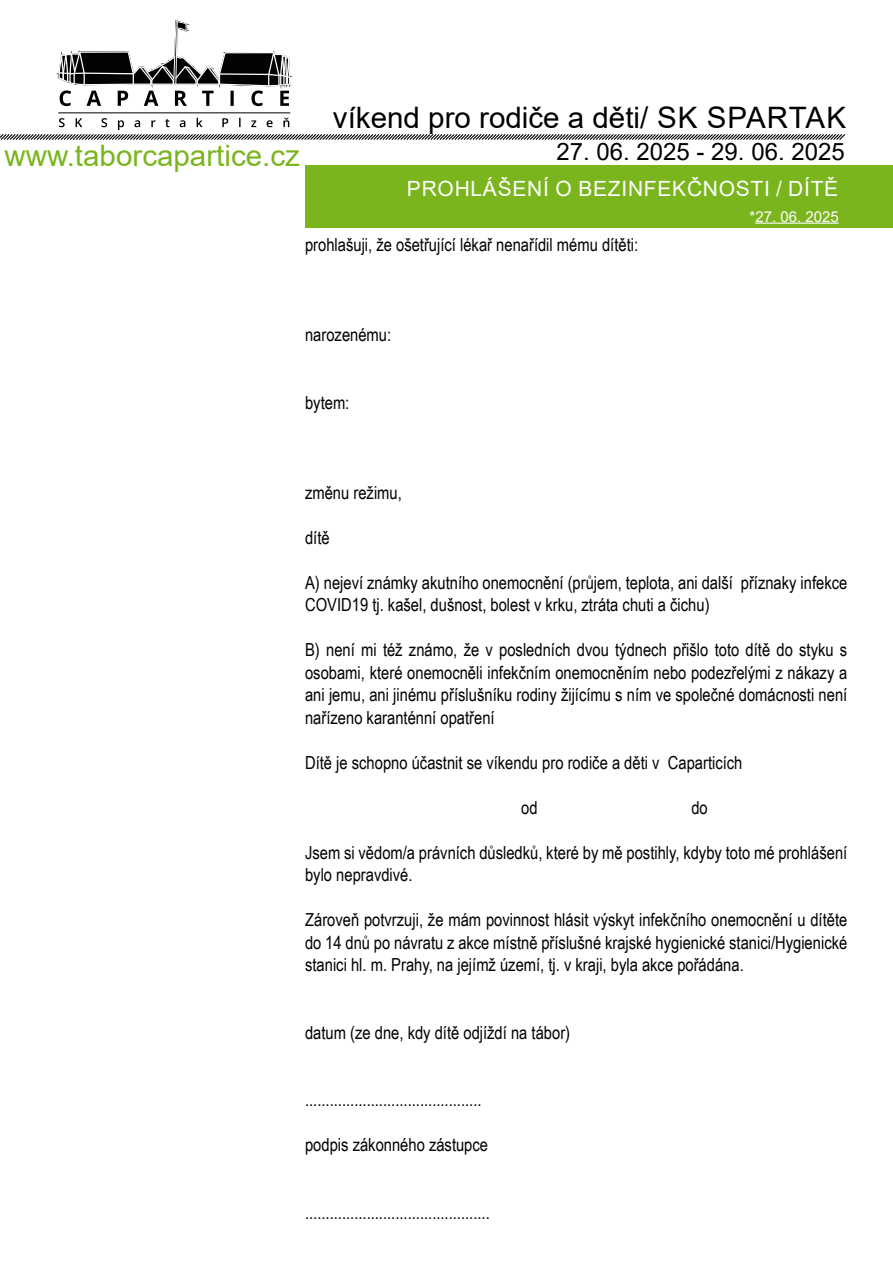
<style>
.page{position:relative;width:893px;height:1263px;background:#fff}
.page>*{position:absolute;margin:0;border:0;box-sizing:border-box;transform-origin:0 0}
.t1{font:29.55px "Arial";color:#000}
.t2{font:29.55px "Arial";color:#7ab51d}
.t3{font:24px "Arial";color:#000}
.t4{font:21px "Arial";letter-spacing:.035em;color:#fff}
.t5{font:18px/22.5px "Arial Narrow";color:#000}
.t6{font:15px "Arial";color:#fff}
</style>
<div class="page">
<div style="left:305px;top:166px;width:588px;height:62px;background:#7ab51d"></div>
<svg style="left:0;top:118px;width:846px;height:22px"></svg>
<hr style="left:58px;top:112px;width:232px;height:1px;background:#000">
<svg style="left:58px;top:20px;width:232px;height:86px"></svg>
<hr style="left:755px;top:223px;width:84px;height:1px;background:#fff">
<h1 class="t1" style="left:333px;top:97px;width:515px">víkend pro rodiče a děti/ SK SPARTAK</h1>
<h1 class="t2" style="left:4px;top:135px;width:297px">www.taborcapartice.cz</h1>
<h2 class="t3" style="left:556px;top:135px;width:290px">27. 06. 2025 - 29. 06. 2025</h2>
<p class="t4" style="left:407px;top:174px;width:433px">PROHLÁŠENÍ O BEZINFEKČNOSTI / DÍTĚ</p>
<p class="t6" style="left:749px;top:206px;width:91px">*27. 06. 2025</p>
<p class="t5" style="left:305px;top:233px;width:335px">prohlašuji, že ošetřující lékař nenařídil mému dítěti:</p>
<p class="t5" style="left:305px;top:323px;width:88px">narozenému:</p>
<p class="t5" style="left:305px;top:391px;width:46px">bytem:</p>
<p class="t5" style="left:305px;top:481px;width:98px">změnu režimu,</p>
<p class="t5" style="left:305px;top:526px;width:26px">dítě</p>
<p class="t5" style="left:305px;top:571px;width:544px">A) nejeví známky akutního onemocnění (průjem, teplota, ani další příznaky infekce<br>COVID19 tj. kašel, dušnost, bolest v krku, ztráta chuti a čichu)</p>
<p class="t5" style="left:305px;top:638px;width:544px;text-align:justify">B) není mi též známo, že v posledních dvou týdnech přišlo toto dítě do styku s osobami, které onemocněli infekčním onemocněním nebo podezřelými z nákazy a ani jemu, ani jinému příslušníku rodiny žijícímu s ním ve společné domácnosti není nařízeno karanténní opatření</p>
<p class="t5" style="left:305px;top:751px;width:439px">Dítě je schopno účastnit se víkendu pro rodiče a děti v Caparticích</p>
<p class="t5" style="left:521px;top:796px;width:18px">od</p>
<p class="t5" style="left:691px;top:796px;width:18px">do</p>
<p class="t5" style="left:305px;top:841px;width:544px">Jsem si vědom/a právních důsledků, které by mě postihly, kdyby toto mé prohlášení bylo nepravdivé.</p>
<p class="t5" style="left:305px;top:908px;width:544px;text-align:justify">Zároveň potvrzuji, že mám povinnost hlásit výskyt infekčního onemocnění u dítěte do 14 dnů po návratu z akce místně příslušné krajské hygienické stanici/Hygienické stanici hl. m. Prahy, na jejímž území, tj. v kraji, byla akce pořádána.</p>
<p class="t5" style="left:305px;top:1021px;width:267px">datum (ze dne, kdy dítě odjíždí na tábor)</p>
<p class="t5" style="left:305px;top:1088px;width:178px">...........................................</p>
<p class="t5" style="left:305px;top:1133px;width:184px">podpis zákonného zástupce</p>
<p class="t5" style="left:305px;top:1201px;width:186px">.............................................</p>
</div>
